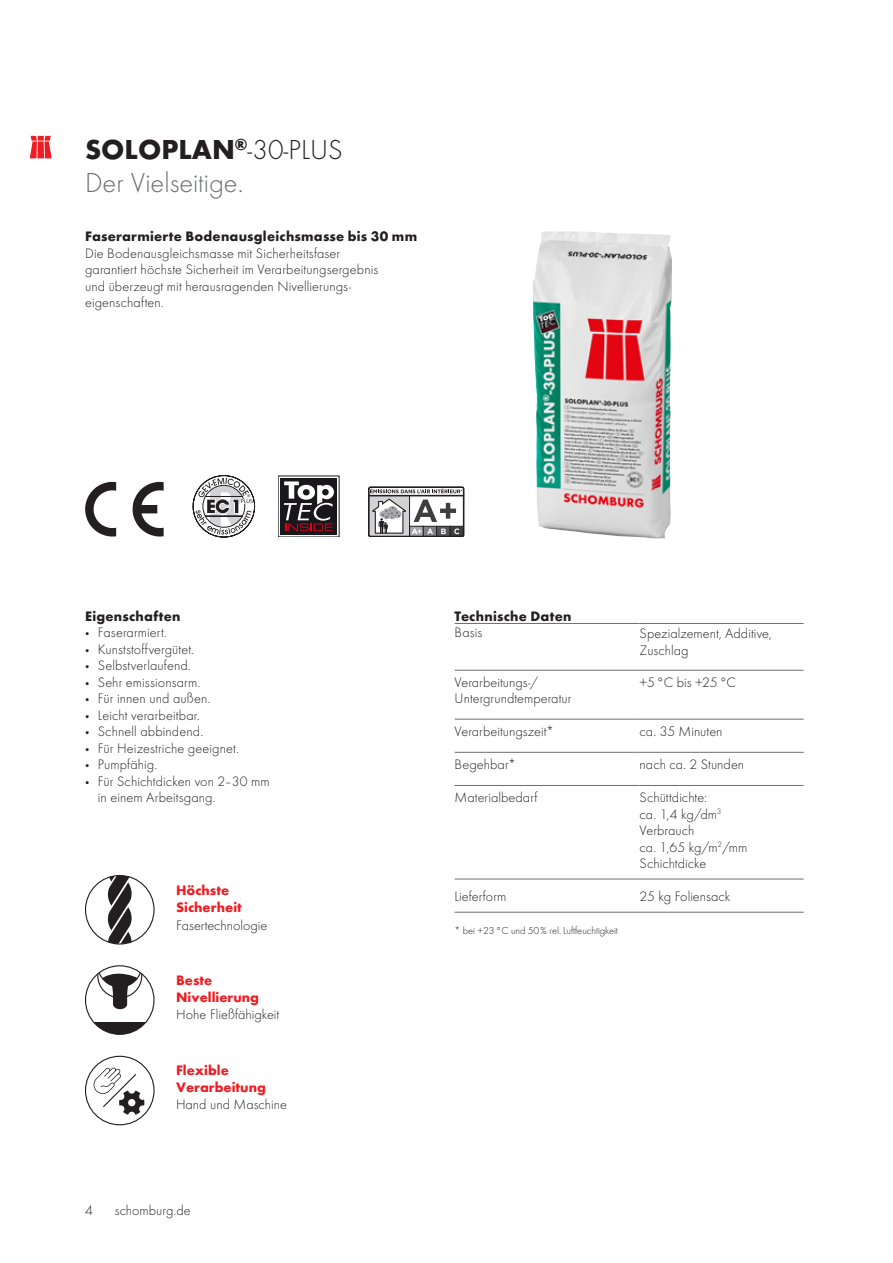
<style>
.page{position:relative;width:893px;height:1263px;background:#fff}
.page>*{position:absolute;margin:0;border:0;box-sizing:border-box;transform-origin:0 0}
.t1{font:300 28.5px/33px "Futura TOT";color:#6c6d70}
.t2{font:300 14.25px/16.5px "Futura TOT";letter-spacing:.005em;color:#231f20}
.t3{font:700 14.25px "Futura TOT";letter-spacing:.015em;color:#231f20}
.t4{font:700 14.25px/17.1px "Futura TOT";color:#ee1d23}
.t5{font:300 10.5px "Futura TOT";letter-spacing:-.005em;color:#231f20}
.s1{font-weight:700;color:#231f20}
.s2{color:#231f20}
.s3{font-weight:700}
</style>
<div class="page">
<svg style="left:105px;top:876px;width:30px;height:68px"></svg>
<div style="left:85px;top:875px;width:69px;height:69px;border:1px solid #231f20;border-radius:50%"></div>
<div style="left:85px;top:1056px;width:69px;height:69px;border:1px solid #231f20;border-radius:50%"></div>
<svg style="left:93px;top:1067px;width:51px;height:48px"></svg>
<svg style="left:97px;top:966px;width:46px;height:43px"></svg>
<svg style="left:92px;top:1022px;width:55px;height:12px"></svg>
<div style="left:85px;top:965px;width:69px;height:70px;border:1px solid #231f20;border-radius:50%"></div>
<hr style="left:455px;top:623px;width:185px;height:1px;background:#6c6d70">
<hr style="left:640px;top:623px;width:164px;height:1px;background:#6c6d70">
<hr style="left:455px;top:670px;width:185px;height:1px;background:#6c6d70">
<hr style="left:640px;top:670px;width:164px;height:1px;background:#6c6d70">
<hr style="left:455px;top:719px;width:185px;height:1px;background:#6c6d70">
<hr style="left:640px;top:719px;width:164px;height:1px;background:#6c6d70">
<hr style="left:455px;top:752px;width:185px;height:1px;background:#6c6d70">
<hr style="left:640px;top:752px;width:164px;height:1px;background:#6c6d70">
<hr style="left:455px;top:785px;width:185px;height:1px;background:#6c6d70">
<hr style="left:640px;top:785px;width:164px;height:1px;background:#6c6d70">
<hr style="left:455px;top:879px;width:185px;height:1px;background:#6c6d70">
<hr style="left:640px;top:879px;width:164px;height:1px;background:#6c6d70">
<hr style="left:455px;top:912px;width:185px;height:1px;background:#6c6d70">
<hr style="left:640px;top:912px;width:164px;height:1px;background:#6c6d70">
<img style="left:533px;top:231px;width:139px;height:307px">
<div style="left:278px;top:476px;width:61px;height:61px;background:linear-gradient(to right,#1a171c,#1a171c)"></div>
<svg style="left:284px;top:481px;width:50px;height:50px"></svg>
<svg style="left:368px;top:487px;width:96px;height:50px"></svg>
<svg style="left:193px;top:475px;width:62px;height:62px"></svg>
<svg style="left:85px;top:482px;width:31px;height:54px"></svg>
<svg style="left:133px;top:482px;width:31px;height:54px"></svg>
<svg style="left:30px;top:136px;width:22px;height:22px"></svg>
<h1 class="t1" style="left:85px;top:133px;width:259px"><span class="s1">SOLOPLAN</span><sup>®</sup><span class="s2">-30-PLUS<br></span>Der Vielseitige.</h1>
<p class="t3" style="left:85px;top:227px;width:334px">Faserarmierte Bodenausgleichsmasse bis 30 mm</p>
<p class="t2" style="left:85px;top:245px;width:295px">Die Bodenausgleichsmasse mit Sicherheitsfaser garantiert höchste Sicherheit im Verarbeitungsergebnis und überzeugt mit herausragenden Nivellierungs&shy;eigenschaften.</p>
<p class="t3" style="left:85px;top:607px;width:97px">Eigenschaften</p>
<p class="t2" style="left:85px;top:624px;width:83px"><span class="s3">·</span> Faserarmiert.</p>
<p class="t2" style="left:85px;top:641px;width:111px"><span class="s3">·</span> Kunststoffvergütet.</p>
<p class="t2" style="left:85px;top:657px;width:107px"><span class="s3">·</span> Selbstverlaufend.</p>
<p class="t2" style="left:85px;top:674px;width:117px"><span class="s3">·</span> Sehr emissionsarm.</p>
<p class="t2" style="left:85px;top:690px;width:127px"><span class="s3">·</span> Für innen und außen.</p>
<p class="t2" style="left:85px;top:707px;width:117px"><span class="s3">·</span> Leicht verarbeitbar.</p>
<p class="t2" style="left:85px;top:723px;width:120px"><span class="s3">·</span> Schnell abbindend.</p>
<p class="t2" style="left:85px;top:740px;width:155px"><span class="s3">·</span> Für Heizestriche geeignet.</p>
<p class="t2" style="left:85px;top:756px;width:74px"><span class="s3">·</span> Pumpfähig.</p>
<p class="t2" style="left:85px;top:773px;width:186px"><span class="s3">·</span> Für Schichtdicken von 2–30 mm</p>
<p class="t2" style="left:98px;top:789px;width:119px">in einem Arbeitsgang.</p>
<p class="t4" style="left:176px;top:882px;width:67px">Höchste<br>Sicherheit</p>
<p class="t2" style="left:176px;top:917px;width:93px">Fasertechnologie</p>
<p class="t4" style="left:176px;top:971px;width:84px">Beste<br>Nivellierung</p>
<p class="t2" style="left:176px;top:1006px;width:105px">Hohe Fließfähigkeit</p>
<p class="t4" style="left:176px;top:1061px;width:91px">Flexible<br>Verarbeitung</p>
<p class="t2" style="left:176px;top:1096px;width:112px">Hand und Maschine</p>
<p class="t2" style="left:85px;top:1202px;width:9px">4</p>
<p class="t2" style="left:115px;top:1202px;width:77px">schomburg.de</p>
<p class="t3" style="left:455px;top:607px;width:118px">Technische Daten</p>
<p class="t2" style="left:455px;top:624px;width:29px">Basis</p>
<p class="t2" style="left:640px;top:625px;width:134px">Spezialzement, Additive,<br>Zuschlag</p>
<p class="t2" style="left:455px;top:674px;width:118px">Verarbeitungs-/<br>Untergrundtemperatur</p>
<p class="t2" style="left:640px;top:674px;width:98px">+5°C bis +25°C</p>
<p class="t2" style="left:455px;top:723px;width:101px">Verarbeitungszeit*</p>
<p class="t2" style="left:640px;top:723px;width:84px">ca. 35 Minuten</p>
<p class="t2" style="left:455px;top:756px;width:63px">Begehbar*</p>
<p class="t2" style="left:640px;top:756px;width:106px">nach ca. 2 Stunden</p>
<p class="t2" style="left:455px;top:789px;width:84px">Materialbedarf</p>
<p class="t2" style="left:640px;top:789px;width:109px">Schüttdichte:<br>ca. 1,4 kg/dm<sup>3<br></sup>Verbrauch<br>ca. 1,65 kg/m<sup>2</sup>/mm<br>Schichtdicke</p>
<p class="t2" style="left:455px;top:888px;width:53px">Lieferform</p>
<p class="t2" style="left:640px;top:888px;width:92px">25 kg Foliensack</p>
<p class="t5" style="left:455px;top:925px;width:165px">* bei +23°C und 50% rel. Luftfeuchtigkeit</p>
</div>
